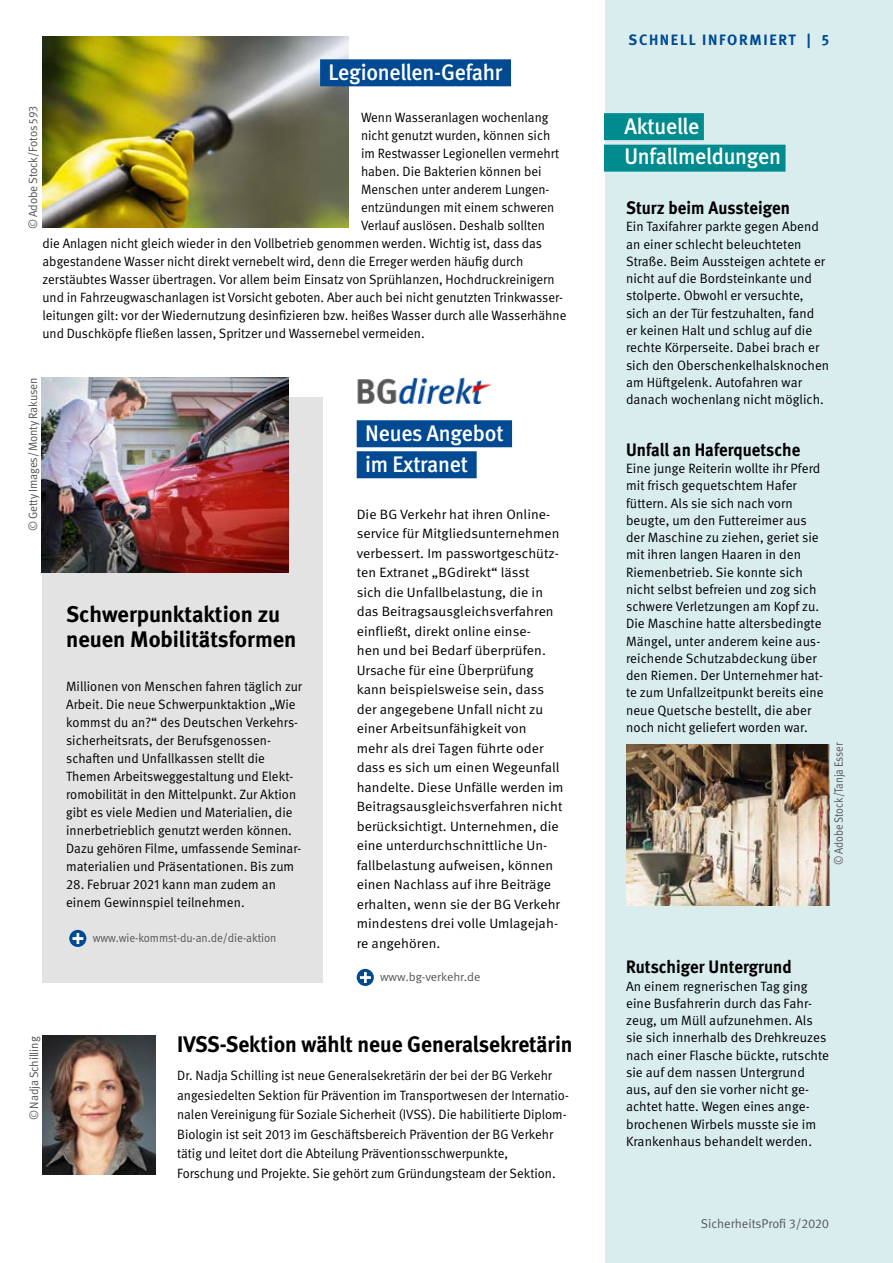
<style>
.page{position:relative;width:893px;height:1263px;background:#fff}
.page>*{position:absolute;margin:0;border:0;box-sizing:border-box;transform-origin:0 0}
.t1{font:500 22.5px/31px "DGUV Meta";letter-spacing:-.01em;color:#fff}
.t2{font:700 22.5px/25.5px "DGUV Meta";color:#000}
.t3{font:700 22.5px "DGUV Meta";color:#000;scale:.96 1}
.t4{font:700 18px "DGUV Meta";letter-spacing:.005em;color:#000;scale:.94 1}
.t5{font:700 15px "DGUV Meta";letter-spacing:.11em;color:#004a93}
.t6{font:13.5px/17.2px "DGUV Meta";color:#000}
.t7{font:13.5px/19.5px "DGUV Meta";color:#000;scale:1.05 1}
.t8{font:12.75px "DGUV Meta";color:#585757}
.t9{font:12px "DGUV Meta";letter-spacing:-.01em;color:#585757}
.t10{font:12px "DGUV Meta";letter-spacing:-.01em;color:#585757;scale:.95 1}
.t11{font:12px "DGUV Meta";letter-spacing:-.01em;color:#585757;scale:.9 1}
.t12{font:12px "DGUV Meta";letter-spacing:-.01em;color:#585757;scale:1.04 1}
</style>
<div class="page">
<div style="left:605px;top:0;width:288px;height:1263px;background:#d9edee"></div>
<div style="left:43px;top:397px;width:280px;height:585px;background:#e3e3e3"></div>
<div style="left:69px;top:930px;width:17px;height:17px;background:#004a93;border-radius:50%"></div>
<svg style="left:72px;top:933px;width:12px;height:11px"></svg>
<img style="left:43px;top:1035px;width:113px;height:139px">
<svg style="left:357px;top:969px;width:17px;height:17px"></svg>
<svg style="left:360px;top:972px;width:11px;height:11px"></svg>
<div style="left:357px;top:420px;width:155px;height:27px;background:#004a93"></div>
<div style="left:357px;top:451px;width:120px;height:27px;background:#004a93"></div>
<img style="left:357px;top:377px;width:134px;height:27px">
<img style="left:41px;top:378px;width:247px;height:195px">
<img style="left:43px;top:36px;width:305px;height:191px">
<img style="left:626px;top:744px;width:203px;height:161px">
<div style="left:605px;top:113px;width:99px;height:27px;background:#008c8f"></div>
<div style="left:605px;top:145px;width:180px;height:27px;background:#008c8f"></div>
<div style="left:320px;top:59px;width:191px;height:27px;background:#004a93"></div>
<h1 class="t1" style="left:329px;top:57px;width:175px">Legionellen-Gefahr</h1>
<p class="t9" style="left:26px;top:229px;width:124px;rotate:-90deg">©Adobe Stock/Fotos 593</p>
<p class="t6" style="left:361px;top:109px;width:189px">Wenn Wasseranlagen wochenlang</p>
<p class="t6" style="left:361px;top:127px;width:191px">nicht genutzt wurden, können sich</p>
<p class="t6" style="left:361px;top:145px;width:200px">im Restwasser Legionellen vermehrt</p>
<p class="t6" style="left:361px;top:163px;width:182px">haben. Die Bakterien können bei</p>
<p class="t6" style="left:361px;top:181px;width:190px">Menschen unter anderem Lungen-</p>
<p class="t6" style="left:361px;top:199px;width:195px">entzündungen mit einem schweren</p>
<p class="t6" style="left:361px;top:217px;width:186px">Verlauf auslösen. Deshalb sollten</p>
<p class="t6" style="left:43px;top:235px;width:501px">die Anlagen nicht gleich wieder in den Vollbetrieb genommen werden. Wichtig ist, dass das</p>
<p class="t6" style="left:43px;top:253px;width:482px">abgestandene Wasser nicht direkt vernebelt wird, denn die Erreger werden häufig durch</p>
<p class="t6" style="left:43px;top:271px;width:513px">zerstäubtes Wasser übertragen. Vor allem beim Einsatz von Sprühlanzen, Hochdruckreinigern</p>
<p class="t6" style="left:43px;top:289px;width:522px">und in Fahrzeugwaschanlagen ist Vorsicht geboten. Aber auch bei nicht genutzten Trinkwasser-</p>
<p class="t6" style="left:43px;top:307px;width:525px">leitungen gilt: vor der Wiedernutzung desinfizieren bzw. heißes Wasser durch alle Wasserhähne</p>
<p class="t6" style="left:43px;top:325px;width:384px">und Duschköpfe fließen lassen, Spritzer und Wassernebel vermeiden.</p>
<p class="t9" style="left:26px;top:531px;width:155px;rotate:-90deg">©Getty Images/Monty Rakusen</p>
<p class="t9" style="left:27px;top:1120px;width:85px;rotate:-90deg">©Nadja Schilling</p>
<h1 class="t2" style="left:66px;top:602px;width:232px">Schwerpunktaktion zu neuen Mobilitätsformen</h1>
<p class="t6" style="left:66px;top:677px;width:237px;line-height:18px">Millionen von Menschen fahren täglich zur Arbeit. Die neue Schwerpunktaktion „Wie kommst du an?“ des Deutschen Verkehrs&shy;sicherheitsrats, der Berufsgenossen&shy;schaften und Unfallkassen stellt die Themen Arbeitsweggestaltung und Elekt&shy;romobilität in den Mittelpunkt. Zur Aktion gibt es viele Medien und Materialien, die innerbetrieblich genutzt werden können.<br>Dazu gehören Filme, umfassende Seminar&shy;materialien und Präsentationen. Bis zum</p>
<p class="t6" style="left:66px;top:875px;width:211px;line-height:18px">28. Februar 2021 kann man zudem an einem Gewinnspiel teilnehmen.</p>
<p class="t10" style="left:93px;top:930px;width:195px">www.wie-kommst-du-an.de/die-aktion</p>
<h1 class="t1" style="left:365px;top:418px;width:140px">Neues Angebot im Extranet</h1>
<p class="t7" style="left:357px;top:504px;width:199px">Die BG Verkehr hat ihren Online&shy;service für Mitgliedsunternehmen verbessert. Im passwortgeschütz&shy;ten Extranet „BGdirekt“ lässt<br>sich die Unfallbelastung, die in das Beitragsausgleichsverfahren einfließt, direkt online einse-<br>hen und bei Bedarf überprüfen.<br>Ursache für eine Überprüfung kann beispielsweise sein, dass der angegebene Unfall nicht zu einer Arbeitsunfähigkeit von<br>mehr als drei Tagen führte oder dass es sich um einen Wegeunfall handelte. Diese Unfälle werden im<br>Beitragsausgleichsverfahren nicht berücksichtigt. Unternehmen, die eine unterdurchschnittliche Un&shy;fallbelastung aufweisen, können einen Nachlass auf ihre Beiträge erhalten, wenn sie der BG Verkehr mindestens drei volle Umlagejah&shy;re angehören.</p>
<p class="t12" style="left:380px;top:969px;width:98px">www.bg-verkehr.de</p>
<h1 class="t3" style="left:177px;top:1031px;width:413px">IVSS-Sektion wählt neue Generalsekretärin</h1>
<p class="t6" style="left:177px;top:1066px;width:393px;line-height:19.5px">Dr. Nadja Schilling ist neue Generalsekretärin der bei der BG Verkehr angesiedelten Sektion für Prävention im Transportwesen der Internatio&shy;nalen Vereinigung für Soziale Sicherheit (IVSS). Die habilitierte Diplom-Biologin ist seit 2013 im Geschäftsbereich Prävention der BG Verkehr tätig und leitet dort die Abteilung Präventionsschwerpunkte,<br>Forschung und Projekte. Sie gehört zum Gründungsteam der Sektion.</p>
<p class="t5" style="left:629px;top:31px;width:202px">SCHNELL INFORMIERT | 5</p>
<h1 class="t1" style="left:624px;top:112px;width:158px;line-height:30px">Aktuelle<br>Unfallmeldungen</h1>
<h2 class="t4" style="left:626px;top:197px;width:176px">Sturz beim Aussteigen</h2>
<p class="t6" style="left:626px;top:218px;width:205px">Ein Taxifahrer parkte gegen Abend an einer schlecht beleuchteten Straße. Beim Aussteigen achtete er nicht auf die Bordsteinkante und stolperte. Obwohl er versuchte, sich an der Tür festzuhalten, fand<br>er keinen Halt und schlug auf die rechte Körperseite. Dabei brach er sich den Oberschenkelhalsknochen am Hüftgelenk. Autofahren war danach wochenlang nicht möglich.</p>
<h2 class="t4" style="left:626px;top:439px;width:187px">Unfall an Haferquetsche</h2>
<p class="t6" style="left:626px;top:460px;width:199px">Eine junge Reiterin wollte ihr Pferd mit frisch gequetschtem Hafer füttern. Als sie sich nach vorn beugte, um den Futtereimer aus der Maschine zu ziehen, geriet sie mit ihren langen Haaren in den Riemenbetrieb. Sie konnte sich nicht selbst befreien und zog sich schwere Verletzungen am Kopf zu.<br>Die Maschine hatte altersbedingte Mängel, unter anderem keine aus&shy;reichende Schutzabdeckung über den Riemen. Der Unternehmer hat&shy;te zum Unfallzeitpunkt bereits eine neue Quetsche bestellt, die aber noch nicht geliefert worden war.</p>
<p class="t11" style="left:832px;top:865px;width:138px;rotate:-90deg">© Adobe Stock/Tanja Esser</p>
<h2 class="t4" style="left:626px;top:956px;width:178px">Rutschiger Untergrund</h2>
<p class="t6" style="left:626px;top:977px;width:205px">An einem regnerischen Tag ging eine Busfahrerin durch das Fahr&shy;zeug, um Müll aufzunehmen. Als sie sich innerhalb des Drehkreuzes nach einer Flasche bückte, rutschte sie auf dem nassen Untergrund aus, auf den sie vorher nicht ge&shy;achtet hatte. Wegen eines ange&shy;brochenen Wirbels musste sie im<br>Krankenhaus behandelt werden.</p>
<p class="t8" style="left:701px;top:1216px;width:130px">SicherheitsProfi 3/2020</p>
</div>
